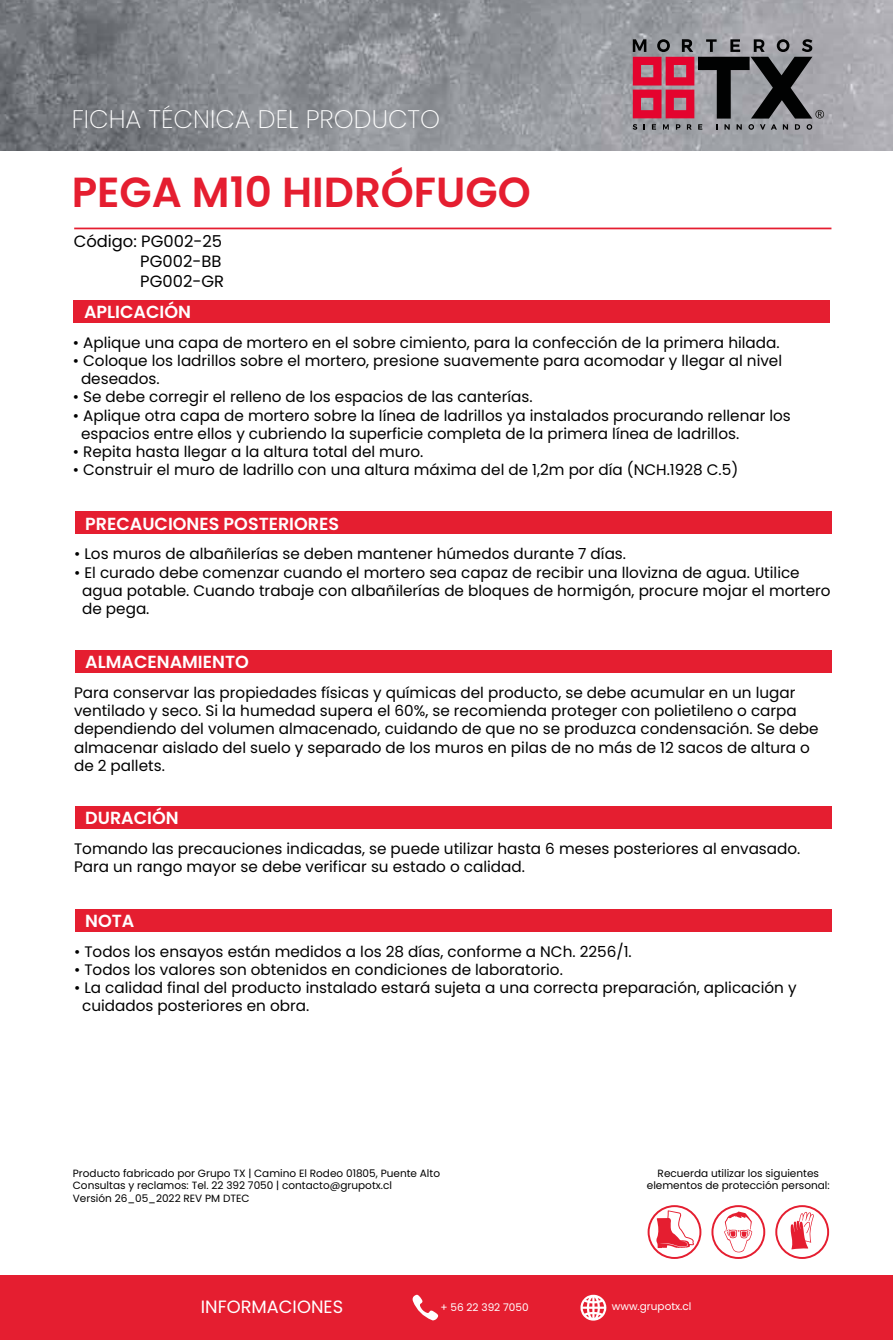
<style>
.page{position:relative;width:893px;height:1340px;background:#fff}
.page>*{position:absolute;margin:0;border:0;box-sizing:border-box;transform-origin:0 0}
.t1{font:600 42px "Poppins";color:#e51e30}
.t2{font:200 25.38px "Poppins";color:#fff}
.t3{font:17.85px "Poppins";color:#fff}
.t4{font:600 17.5px "Poppins";color:#fff}
.t5{font:16.28px/19.6px "Poppins";color:#000}
.t6{font:15.22px/18.2px "Poppins";color:#000}
.t7{font:10.5px/12.6px "Poppins";color:#000}
.t8{font:10.5px "Poppins";color:#fff}
</style>
<div class="page">
<div style="left:73px;top:299px;width:757px;height:23px;background:#e51e30"></div>
<div style="left:75px;top:511px;width:756px;height:23px;background:#e51e30"></div>
<div style="left:75px;top:650px;width:756px;height:22px;background:#e51e30"></div>
<div style="left:75px;top:805px;width:756px;height:23px;background:#e51e30"></div>
<div style="left:75px;top:908px;width:756px;height:23px;background:#e51e30"></div>
<img style="left:0;top:0;width:893px;height:150px">
<svg style="left:711px;top:1205px;width:54px;height:53px"></svg>
<svg style="left:775px;top:1205px;width:54px;height:53px"></svg>
<svg style="left:648px;top:1205px;width:53px;height:53px"></svg>
<div style="left:0;top:1275px;width:893px;height:64px;background:#e51e30"></div>
<svg style="left:580px;top:1294px;width:26px;height:26px"></svg>
<svg style="left:413px;top:1294px;width:25px;height:26px"></svg>
<svg style="left:633px;top:39px;width:191px;height:91px;background:#85636d"></svg>
<hr style="left:74px;top:227px;width:757px;height:2px;background:#e51e30">
<h2 class="t2" style="left:72px;top:105px;width:370px">FICHA TÉCNICA DEL PRODUCTO</h2>
<h1 class="t1" style="left:72px;top:167px;width:461px">PEGA M10 HIDRÓFUGO</h1>
<p class="t5" style="left:140px;top:232px;width:85px;text-indent:-67px">Código: PG002-25<br>PG002-BB<br>PG002-GR</p>
<p class="t4" style="left:84px;top:301px;width:108px">APLICACIÓN</p>
<p class="t6" style="left:73px;top:333px;width:708px">• Aplique una capa de mortero en el sobre cimiento, para la confección de la primera hilada.</p>
<p class="t6" style="left:81px;top:351px;width:703px;text-indent:-8px">• Coloque los ladrillos sobre el mortero, presione suavemente para acomodar y llegar al nivel deseados.</p>
<p class="t6" style="left:73px;top:388px;width:461px">• Se debe corregir el relleno de los espacios de las canterías.</p>
<p class="t6" style="left:81px;top:406px;width:711px;text-indent:-8px">• Aplique otra capa de mortero sobre la línea de ladrillos ya instalados procurando rellenar los espacios entre ellos y cubriendo la superficie completa de la primera línea de ladrillos.</p>
<p class="t6" style="left:73px;top:443px;width:352px">• Repita hasta llegar a la altura total del muro.</p>
<p class="t6" style="left:73px;top:461px;width:667px">• Construir el muro de ladrillo con una altura máxima del de 1,2m por día (NCH.1928 C.5)</p>
<p class="t4" style="left:85px;top:513px;width:255px">PRECAUCIONES POSTERIORES</p>
<p class="t6" style="left:74px;top:545px;width:554px">• Los muros de albañilerías se deben mantener húmedos durante 7 días.</p>
<p class="t6" style="left:82px;top:563px;width:750px;text-indent:-8px">• El curado debe comenzar cuando el mortero sea capaz de recibir una llovizna de agua. Utilice agua potable. Cuando trabaje con albañilerías de bloques de hormigón, procure mojar el mortero de pega.</p>
<p class="t4" style="left:85px;top:652px;width:165px">ALMACENAMIENTO</p>
<p class="t6" style="left:74px;top:683px;width:746px">Para conservar las propiedades físicas y químicas del producto, se debe acumular en un lugar ventilado y seco. Si la humedad supera el 60%, se recomienda proteger con polietileno o carpa dependiendo del volumen almacenado, cuidando de que no se produzca condensación. Se debe almacenar aislado del suelo y separado de los muros en pilas de no más de 12 sacos de altura o de 2 pallets.</p>
<p class="t4" style="left:85px;top:807px;width:95px">DURACIÓN</p>
<p class="t6" style="left:74px;top:839px;width:728px">Tomando las precauciones indicadas, se puede utilizar hasta 6 meses posteriores al envasado.<br>Para un rango mayor se debe verificar su estado o calidad.</p>
<p class="t4" style="left:85px;top:910px;width:51px">NOTA</p>
<p class="t6" style="left:74px;top:942px;width:559px">• Todos los ensayos están medidos a los 28 días, conforme a NCh. 2256/1.</p>
<p class="t6" style="left:74px;top:960px;width:490px">• Todos los valores son obtenidos en condiciones de laboratorio.</p>
<p class="t6" style="left:82px;top:978px;width:716px;text-indent:-8px">• La calidad final del producto instalado estará sujeta a una correcta preparación, aplicación y cuidados posteriores en obra.</p>
<p class="t7" style="left:73px;top:1166px;width:369px">Producto fabricado por Grupo TX | Camino El Rodeo 01805, Puente Alto<br>Consultas y reclamos: Tel. 22 392 7050 | contacto@grupotx.cl<br>Versión 26_05_2022 REV PM DTEC</p>
<p class="t7" style="left:647px;top:1166px;width:184px;text-align:center">Recuerda utilizar los siguientes elementos de protección personal:</p>
<p class="t3" style="left:201px;top:1295px;width:144px">INFORMACIONES</p>
<p class="t8" style="left:441px;top:1301px;width:90px">+ 56 22 392 7050</p>
<p class="t8" style="left:612px;top:1300px;width:81px">www.grupotx.cl</p>
</div>
